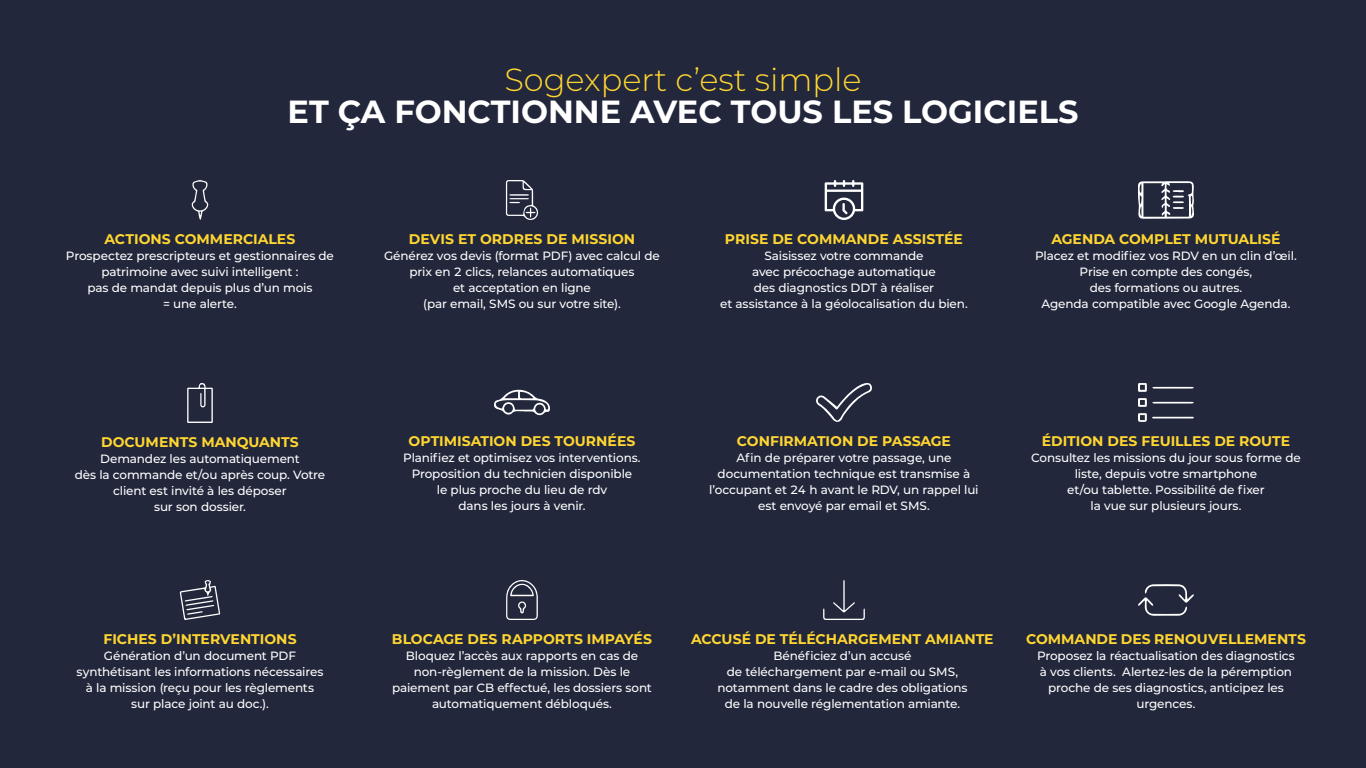
<style>
.page{position:relative;width:1366px;height:768px;background:#22273b}
.page>*{position:absolute;margin:0;border:0;box-sizing:border-box;transform-origin:0 0}
.t1{font:700 32px "Montserrat";color:#fff}
.t2{font:300 32px "Montserrat";color:#ffd631}
.t3{font:700 14px "Montserrat";color:#ffd631}
.t4{font:500 12px/16px "Montserrat";letter-spacing:-.01em;color:#fff;text-align:center}
</style>
<div class="page">
<svg style="left:506px;top:580px;width:32px;height:40px"></svg>
<svg style="left:1138px;top:584px;width:56px;height:32px"></svg>
<svg style="left:180px;top:580px;width:40px;height:40px"></svg>
<svg style="left:823px;top:580px;width:42px;height:40px"></svg>
<svg style="left:187px;top:383px;width:26px;height:40px"></svg>
<svg style="left:1138px;top:383px;width:56px;height:39px"></svg>
<svg style="left:494px;top:389px;width:56px;height:27px"></svg>
<svg style="left:816px;top:383px;width:56px;height:39px"></svg>
<svg style="left:1138px;top:181px;width:56px;height:38px"></svg>
<svg style="left:506px;top:180px;width:32px;height:40px"></svg>
<svg style="left:825px;top:180px;width:38px;height:40px"></svg>
<svg style="left:192px;top:180px;width:17px;height:40px"></svg>
<h1 class="t2" style="left:504px;top:58px;width:359px">Sogexpert c’est simple</h1>
<h1 class="t1" style="left:288px;top:89px;width:792px">ET ÇA FONCTIONNE AVEC TOUS LES LOGICIELS</h1>
<p class="t3" style="left:105px;top:228px;width:192px">ACTIONS COMMERCIALES</p>
<p class="t4" style="left:66px;top:247px;width:270px">Prospectez prescripteurs et gestionnaires de patrimoine avec suivi intelligent :<br>pas de mandat depuis plus d’un mois<br>= une alerte.</p>
<p class="t3" style="left:101px;top:431px;width:199px">DOCUMENTS MANQUANTS</p>
<p class="t4" style="left:75px;top:450px;width:252px">Demandez les automatiquement<br>dès la commande et/ou après coup. Votre client est invité à les déposer<br>sur son dossier.</p>
<p class="t3" style="left:103px;top:628px;width:195px">FICHES D’INTERVENTIONS</p>
<p class="t4" style="left:77px;top:647px;width:248px">Génération d’un document PDF synthétisant les informations nécessaires à la mission (reçu pour les règlements sur place joint au doc.).</p>
<p class="t3" style="left:409px;top:228px;width:228px">DEVIS ET ORDRES DE MISSION</p>
<p class="t4" style="left:384px;top:247px;width:277px">Générez vos devis (format PDF) avec calcul de prix en 2 clics, relances automatiques<br>et acceptation en ligne<br>(par email, SMS ou sur votre site).</p>
<p class="t3" style="left:725px;top:228px;width:239px">PRISE DE COMMANDE ASSISTÉE</p>
<p class="t4" style="left:720px;top:247px;width:249px">Saisissez votre commande<br>avec précochage automatique<br>des diagnostics DDT à réaliser<br>et assistance à la géolocalisation du bien.</p>
<p class="t3" style="left:1051px;top:228px;width:231px">AGENDA COMPLET MUTUALISÉ</p>
<p class="t4" style="left:1035px;top:247px;width:263px">Placez et modifiez vos RDV en un clin d’œil.<br>Prise en compte des congés,<br>des formations ou autres.<br>Agenda compatible avec Google Agenda.</p>
<p class="t3" style="left:409px;top:431px;width:228px">OPTIMISATION DES TOURNÉES</p>
<p class="t4" style="left:403px;top:449px;width:239px">Planifiez et optimisez vos interventions.<br>Proposition du technicien disponible<br>le plus proche du lieu de rdv<br>dans les jours à venir.</p>
<p class="t3" style="left:737px;top:431px;width:216px">CONFIRMATION DE PASSAGE</p>
<p class="t4" style="left:709px;top:449px;width:271px">Afin de préparer votre passage, une documentation technique est transmise à l’occupant et 24 h avant le RDV, un rappel lui est envoyé par email et SMS.</p>
<p class="t3" style="left:1042px;top:431px;width:250px">ÉDITION DES FEUILLES DE ROUTE</p>
<p class="t4" style="left:1031px;top:449px;width:271px">Consultez les missions du jour sous forme de liste, depuis votre smartphone<br>et/ou tablette. Possibilité de fixer<br>la vue sur plusieurs jours.</p>
<p class="t3" style="left:392px;top:628px;width:262px">BLOCAGE DES RAPPORTS IMPAYÉS</p>
<p class="t4" style="left:392px;top:647px;width:261px">Bloquez l’accès aux rapports en cas de non-règlement de la mission. Dès le paiement par CB effectué, les dossiers sont automatiquement débloqués.</p>
<p class="t3" style="left:691px;top:628px;width:304px">ACCUSÉ DE TÉLÉCHARGEMENT AMIANTE</p>
<p class="t4" style="left:717px;top:647px;width:252px">Bénéficiez d’un accusé<br>de téléchargement par e-mail ou SMS, notamment dans le cadre des obligations de la nouvelle réglementation amiante.</p>
<p class="t3" style="left:1026px;top:628px;width:281px">COMMANDE DES RENOUVELLEMENTS</p>
<p class="t4" style="left:1037px;top:647px;width:259px">Proposez la réactualisation des diagnostics à vos clients. Alertez-les de la péremption proche de ses diagnostics, anticipez les urgences.</p>
</div>
